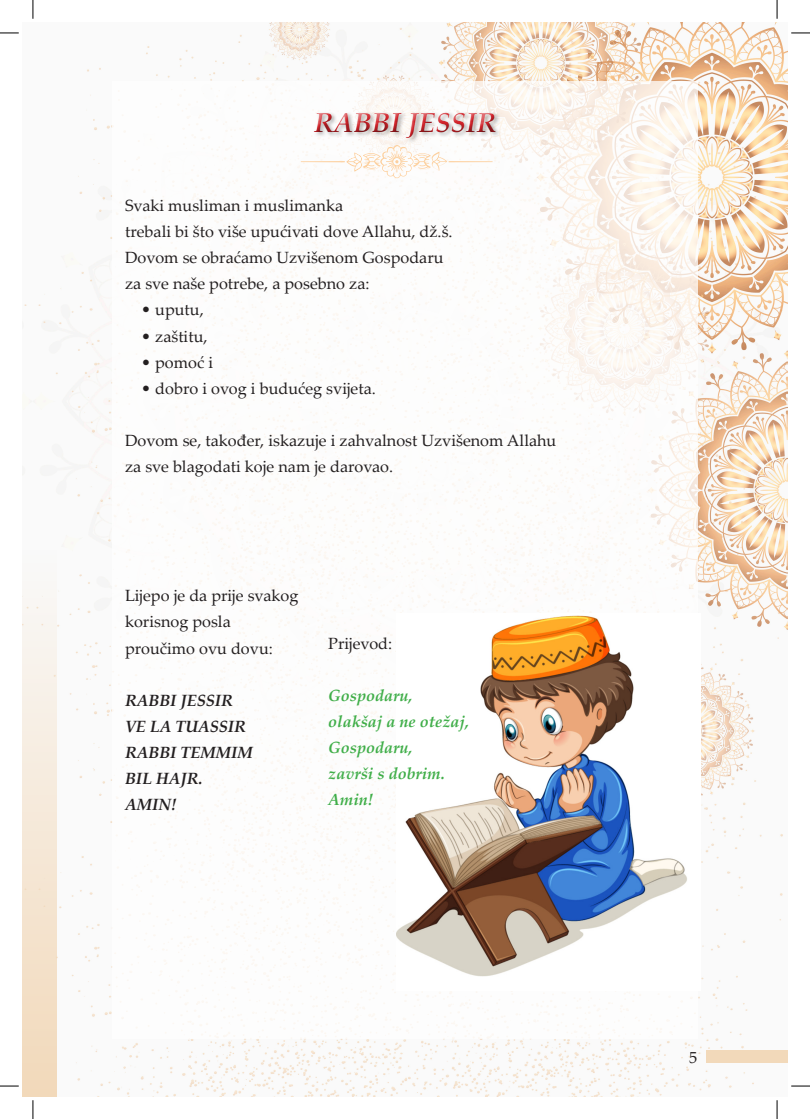
<style>
.page{position:relative;width:810px;height:1119px;background:#fff}
.page>*{position:absolute;margin:0;border:0;box-sizing:border-box;transform-origin:0 0}
.t1{font:italic 700 27.5px "Palatino Linotype";color:#d1232a}
.tekst{font:16.25px "Palatino Linotype";color:#231f20}
.tekst-2{font:italic 700 16.25px "Palatino Linotype";color:#40ae49}
.tekst-3{font:italic 700 16.25px "Palatino Linotype";color:#231f20}
</style>
<div class="page">
<img style="left:22px;top:22px;width:766px;height:1074px">
<div style="left:706px;top:1050px;width:82px;height:12px;background:#f2d9ba"></div>
<div style="left:22px;top:550px;width:35px;height:546px;background:linear-gradient(to bottom,#f9f9f9,#f2d9ba)"></div>
<div style="left:112px;top:81px;width:585px;height:956px;background:#fff"></div>
<img style="left:397px;top:613px;width:304px;height:377px">
<div style="left:306px;top:108px;width:198px;height:38px;background:#231f20;opacity:.75"></div>
<svg style="left:301px;top:145px;width:192px;height:33px"></svg>
<svg style="left:0;top:32px;width:19px;height:2px"></svg>
<svg style="left:791px;top:32px;width:19px;height:2px"></svg>
<svg style="left:0;top:1085px;width:19px;height:1px"></svg>
<svg style="left:791px;top:1085px;width:19px;height:1px"></svg>
<svg style="left:32px;top:0;width:2px;height:19px"></svg>
<svg style="left:32px;top:1100px;width:2px;height:18px"></svg>
<svg style="left:776px;top:0;width:2px;height:19px"></svg>
<svg style="left:776px;top:1100px;width:2px;height:18px"></svg>
<h1 class="t1" style="left:314px;top:103px;width:184px">RABBI JESSIR</h1>
<p class="tekst" style="left:125px;top:194px;width:220px">Svaki musliman i muslimanka</p>
<p class="tekst" style="left:125px;top:220px;width:329px">trebali bi što više upućivati dove Allahu, dž.š.</p>
<p class="tekst" style="left:125px;top:246px;width:320px">Dovom se obraćamo Uzvišenom Gospodaru</p>
<p class="tekst" style="left:125px;top:272px;width:246px">za sve naše potrebe, a posebno za:</p>
<p class="tekst" style="left:141px;top:298px;width:64px">• uputu,</p>
<p class="tekst" style="left:141px;top:324px;width:68px">• zaštitu,</p>
<p class="tekst" style="left:141px;top:350px;width:73px">• pomoć i</p>
<p class="tekst" style="left:141px;top:376px;width:236px">• dobro i ovog i budućeg svĳeta.</p>
<p class="tekst" style="left:125px;top:428px;width:433px">Dovom se, također, iskazuje i zahvalnost Uzvišenom Allahu</p>
<p class="tekst" style="left:125px;top:454px;width:270px">za sve blagodati koje nam je darovao.</p>
<p class="tekst" style="left:125px;top:584px;width:175px">Lĳepo je da prĳe svakog</p>
<p class="tekst" style="left:125px;top:610px;width:107px">korisnog posla</p>
<p class="tekst" style="left:125px;top:636px;width:149px">proučimo ovu dovu:</p>
<p class="tekst-3" style="left:125px;top:688px;width:109px">RABBI JESSIR</p>
<p class="tekst-3" style="left:125px;top:714px;width:122px">VE LA TUASSIR</p>
<p class="tekst-3" style="left:125px;top:740px;width:129px">RABBI TEMMIM</p>
<p class="tekst-3" style="left:125px;top:766px;width:79px">BIL HAJR.</p>
<p class="tekst-3" style="left:125px;top:792px;width:53px">AMIN!</p>
<p class="tekst" style="left:328px;top:631px;width:66px">Prĳevod:</p>
<p class="tekst-2" style="left:328px;top:684px;width:86px">Gospodaru,</p>
<p class="tekst-2" style="left:328px;top:710px;width:142px">olakšaj a ne otežaj,</p>
<p class="tekst-2" style="left:328px;top:736px;width:86px">Gospodaru,</p>
<p class="tekst-2" style="left:328px;top:762px;width:118px">završi s dobrim.</p>
<p class="tekst-2" style="left:328px;top:788px;width:47px">Amin!</p>
<p class="tekst" style="left:689px;top:1045px;width:10px">5</p>
</div>
